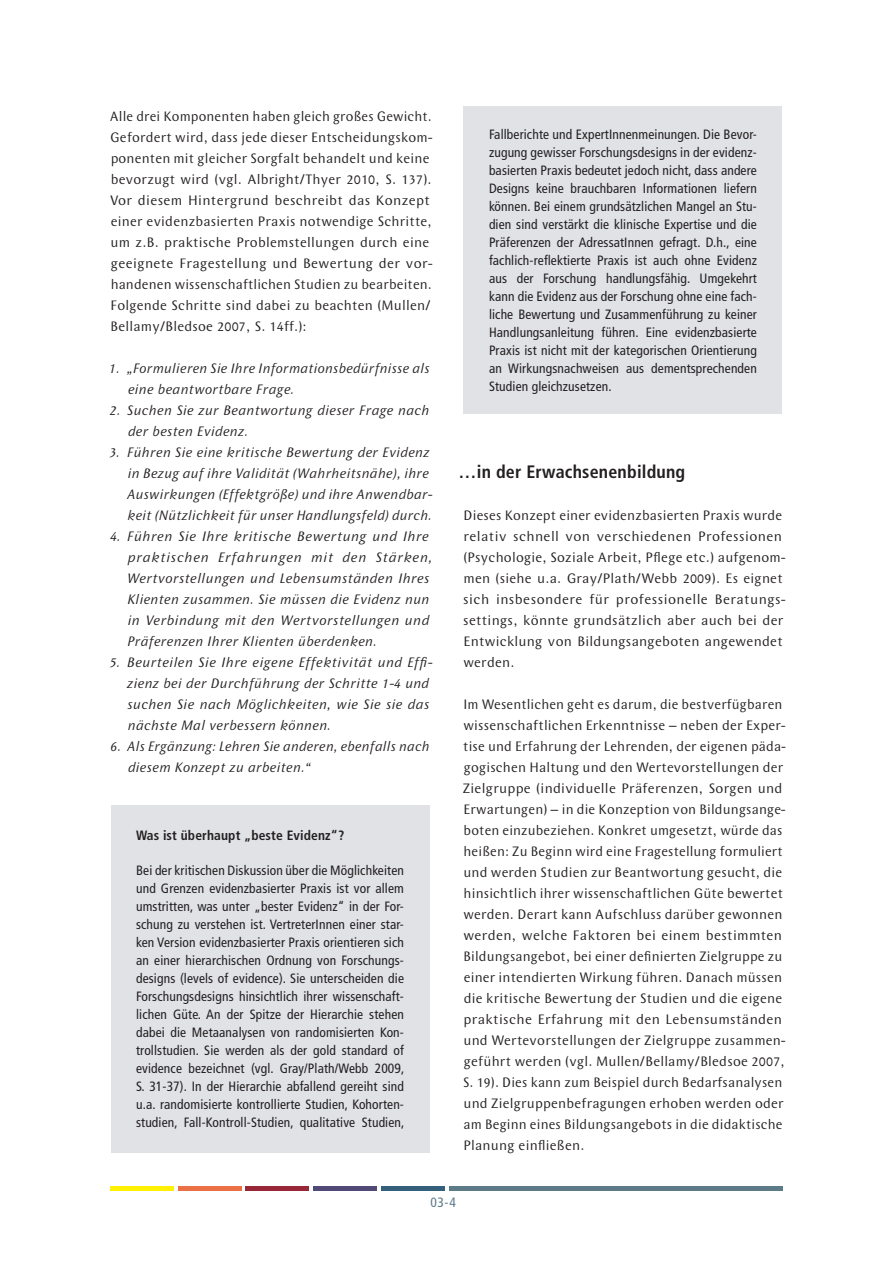
<style>
.page{position:relative;width:893px;height:1263px;background:#fff}
.page>*{position:absolute;margin:0;border:0;box-sizing:border-box;transform-origin:0 0}
.t1{font:700 condensed 18px "Frutiger LT Std";letter-spacing:.01em;color:#231f20}
.t2{font:14.25px/21px "Wunderlich";letter-spacing:.015em;color:#231f20}
.t3{font:italic 14.25px/21px "Wunderlich";letter-spacing:.015em;color:#231f20}
.t4{font:condensed 13.5px/18px "Frutiger LT Std";letter-spacing:.01em;color:#231f20;text-align:justify}
.t5{font:700 condensed 13.5px "Frutiger LT Std";letter-spacing:.01em;color:#231f20}
.t6{font:condensed 13.5px "Frutiger LT Std";color:#5c7a88}
</style>
<div class="page">
<div style="left:111px;top:1186px;width:63px;height:5px;background:#fff101"></div>
<div style="left:178px;top:1186px;width:64px;height:5px;background:#eb7046"></div>
<div style="left:246px;top:1186px;width:63px;height:5px;background:#982738"></div>
<div style="left:313px;top:1186px;width:64px;height:5px;background:#514a76"></div>
<div style="left:381px;top:1186px;width:63px;height:5px;background:#34607b"></div>
<div style="left:449px;top:1186px;width:333px;height:5px;background:#5c7a88"></div>
<div style="left:111px;top:805px;width:318px;height:347px;background:#e0e2e6"></div>
<div style="left:463px;top:106px;width:319px;height:308px;background:#e0e2e6"></div>
<p class="t2" style="left:110px;top:106px;width:324px">Alle drei Komponenten haben gleich großes Gewicht.<br>Gefordert wird, dass jede dieser Entscheidungskom&shy;ponenten mit gleicher Sorgfalt behandelt und keine bevorzugt wird (vgl. Albright/Thyer 2010, S. 137).<br>Vor diesem Hintergrund beschreibt das Konzept einer evidenzbasierten Praxis notwendige Schritte, um z.B. praktische Problemstellungen durch eine geeignete Fragestellung und Bewertung der vor&shy;handenen wissenschaftlichen Studien zu bearbeiten.<br>Folgende Schritte sind dabei zu beachten (Mullen/ Bellamy/Bledsoe 2007, S. 14ff.):</p>
<p class="t3" style="left:128px;top:358px;width:303px;text-indent:-19px">1. „Formulieren Sie Ihre Informationsbedürfnisse als eine beantwortbare Frage.</p>
<p class="t3" style="left:128px;top:400px;width:303px;text-indent:-18px">2. Suchen Sie zur Beantwortung dieser Frage nach der besten Evidenz.</p>
<p class="t3" style="left:127px;top:442px;width:307px;text-indent:-18px">3. Führen Sie eine kritische Bewertung der Evidenz in Bezug auf ihre Validität (Wahrheitsnähe), ihre Auswirkungen (Effektgröße) und ihre Anwendbar&shy;keit (Nützlichkeit für unser Handlungsfeld) durch.</p>
<p class="t3" style="left:127px;top:526px;width:308px;text-indent:-17px">4. Führen Sie Ihre kritische Bewertung und Ihre praktischen Erfahrungen mit den Stärken, Wertvorstellungen und Lebensumständen Ihres Klienten zusammen. Sie müssen die Evidenz nun in Verbindung mit den Wertvorstellungen und Präferenzen Ihrer Klienten überdenken.</p>
<p class="t3" style="left:128px;top:652px;width:306px;text-indent:-18px">5. Beurteilen Sie Ihre eigene Effektivität und Effi&shy;zienz bei der Durchführung der Schritte 1-4 und suchen Sie nach Möglichkeiten, wie Sie sie das nächste Mal verbessern können.</p>
<p class="t3" style="left:128px;top:736px;width:303px;text-indent:-18px">6. Als Ergänzung: Lehren Sie anderen, ebenfalls nach diesem Konzept zu arbeiten.“</p>
<p class="t5" style="left:136px;top:828px;width:210px">Was ist überhaupt „beste Evidenz“?</p>
<p class="t4" style="left:136px;top:862px;width:270px">Bei der kritischen Diskussion über die Möglichkeiten und Grenzen evidenzbasierter Praxis ist vor allem umstritten, was unter „bester Evidenz“ in der For&shy;schung zu verstehen ist. VertreterInnen einer star&shy;ken Version evidenzbasierter Praxis orientieren sich an einer hierarchischen Ordnung von Forschungs&shy;designs (levels of evidence). Sie unterscheiden die Forschungsdesigns hinsichtlich ihrer wissenschaft&shy;lichen Güte. An der Spitze der Hierarchie stehen dabei die Metaanalysen von randomisierten Kon&shy;trollstudien. Sie werden als der gold standard of evidence bezeichnet (vgl. Gray/Plath/Webb 2009, S. 31-37). In der Hierarchie abfallend gereiht sind u.a. randomisierte kontrollierte Studien, Kohorten&shy;studien, Fall-Kontroll-Studien, qualitative Studien,</p>
<p class="t4" style="left:489px;top:126px;width:269px">Fallberichte und ExpertInnenmeinungen. Die Bevor&shy;zugung gewisser Forschungsdesigns in der evidenz&shy;basierten Praxis bedeutet jedoch nicht, dass andere Designs keine brauchbaren Informationen liefern können. Bei einem grundsätzlichen Mangel an Stu&shy;dien sind verstärkt die klinische Expertise und die Präferenzen der AdressatInnen gefragt. D.h., eine fachlich-reflektierte Praxis ist auch ohne Evidenz aus der Forschung handlungsfähig. Umgekehrt kann die Evidenz aus der Forschung ohne eine fach&shy;liche Bewertung und Zusammenführung zu keiner Handlungsanleitung führen. Eine evidenzbasierte Praxis ist nicht mit der kategorischen Orientierung an Wirkungsnachweisen aus dementsprechenden Studien gleichzusetzen.</p>
<p class="t1" style="left:459px;top:461px;width:228px">…in der Erwachsenenbildung</p>
<p class="t2" style="left:463px;top:505px;width:324px">Dieses Konzept einer evidenzbasierten Praxis wurde relativ schnell von verschiedenen Professionen (Psychologie, Soziale Arbeit, Pflege etc.) aufgenom&shy;men (siehe u.a. Gray/Plath/Webb 2009). Es eignet sich insbesondere für professionelle Beratungs&shy;settings, könnte grundsätzlich aber auch bei der Entwicklung von Bildungsangeboten angewendet werden.</p>
<p class="t2" style="left:463px;top:694px;width:324px">Im Wesentlichen geht es darum, die bestverfügbaren wissenschaftlichen Erkenntnisse – neben der Exper&shy;tise und Erfahrung der Lehrenden, der eigenen päda&shy;gogischen Haltung und den Wertevorstellungen der Zielgruppe (individuelle Präferenzen, Sorgen und Erwartungen) – in die Konzeption von Bildungsange&shy;boten einzubeziehen. Konkret umgesetzt, würde das heißen: Zu Beginn wird eine Fragestellung formuliert und werden Studien zur Beantwortung gesucht, die hinsichtlich ihrer wissenschaftlichen Güte bewertet werden. Derart kann Aufschluss darüber gewonnen werden, welche Faktoren bei einem bestimmten Bildungsangebot, bei einer definierten Zielgruppe zu einer intendierten Wirkung führen. Danach müssen die kritische Bewertung der Studien und die eigene praktische Erfahrung mit den Lebensumständen und Wertevorstellungen der Zielgruppe zusammen&shy;geführt werden (vgl. Mullen/Bellamy/Bledsoe 2007, S. 19). Dies kann zum Beispiel durch Bedarfsanalysen und Zielgruppenbefragungen erhoben werden oder am Beginn eines Bildungsangebots in die didaktische Planung einfließen.</p>
<p class="t6" style="left:430px;top:1195px;width:27px">03-4</p>
</div>
